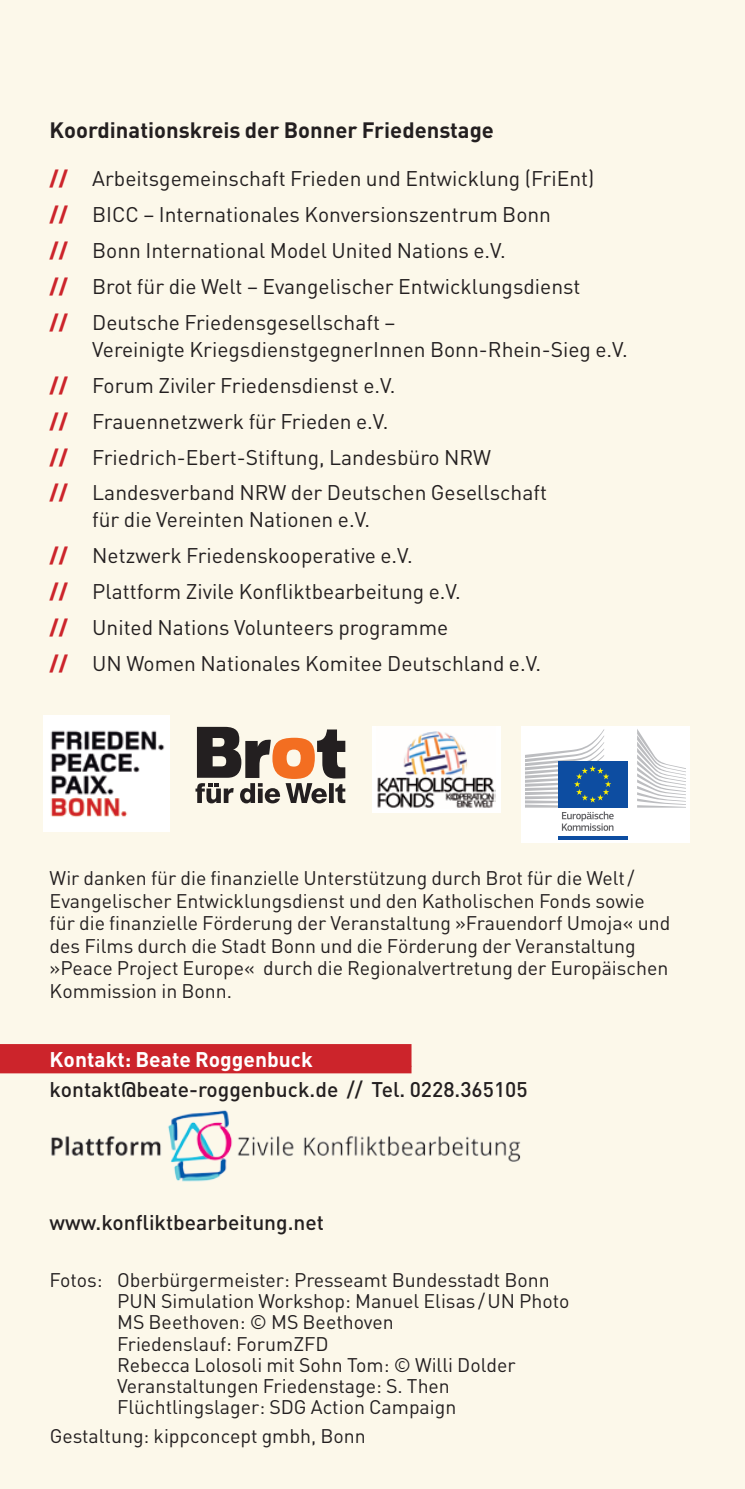
<style>
.page{position:relative;width:745px;height:1489px;background:#fff}
.page>*{position:absolute;margin:0;border:0;box-sizing:border-box;transform-origin:0 0}
.t1{font:700 22px "DIN";color:#231f20}
.t2{font:21px/35.8px "DIN";color:#231f20}
.t3{font:500 21px "DIN";color:#231f20}
.t4{font:700 21px "DIN";color:#fff}
.t5{font:19.5px/21.2px "DIN";color:#231f20}
.s1{font-weight:900;color:#cc242b}
</style>
<div class="page">
<div style="left:0;top:0;width:744px;height:1488px;background:#fcf8ea"></div>
<div style="left:0;top:1044px;width:411px;height:22px;background:#cc242b"></div>
<div style="left:0;top:1065px;width:411px;height:8px;background:#cc242b"></div>
<div style="left:372px;top:726px;width:128px;height:87px;background:#fff"></div>
<img style="left:377px;top:731px;width:118px;height:77px">
<div style="left:520px;top:726px;width:169px;height:116px;background:#fff"></div>
<div style="left:557px;top:761px;width:70px;height:46px;background:#0d4da1"></div>
<hr style="left:557px;top:836px;width:70px;height:4px;background:#0d4da1">
<svg style="left:637px;top:729px;width:48px;height:78px"></svg>
<svg style="left:525px;top:729px;width:88px;height:101px"></svg>
<img style="left:43px;top:715px;width:126px;height:116px">
<svg style="left:195px;top:726px;width:150px;height:77px"></svg>
<img style="left:51px;top:1110px;width:470px;height:72px">
<p class="t1" style="left:50px;top:116px;width:445px">Koordinationskreis der Bonner Friedenstage</p>
<p class="t2" style="left:50px;top:160px;width:546px"><span class="s1">//</span> Arbeitsgemeinschaft Frieden und Entwicklung (FriEnt) <span class="s1">//</span> BICC – Internationales Konversionszentrum Bonn<br><span class="s1">//</span> Bonn International Model United Nations e.V.<br><span class="s1">//</span> Brot für die Welt – Evangelischer Entwicklungsdienst <span class="s1">//</span> Deutsche Friedensgesellschaft –</p>
<p class="t2" style="left:50px;top:331px;width:579px;text-indent:43px">Vereinigte KriegsdienstgegnerInnen Bonn-Rhein-Sieg e.V. <span class="s1">//</span> Forum Ziviler Friedensdienst e.V.<br><span class="s1">//</span> Frauennetzwerk für Frieden e.V.<br><span class="s1">//</span> Friedrich-Ebert-Stiftung, Landesbüro NRW<br><span class="s1">//</span> Landesverband NRW der Deutschen Gesellschaft</p>
<p class="t2" style="left:50px;top:501px;width:492px;text-indent:43px">für die Vereinten Nationen e.V.<br><span class="s1">//</span> Netzwerk Friedenskooperative e.V.<br><span class="s1">//</span> Plattform Zivile Konfliktbearbeitung e.V.<br><span class="s1">//</span> United Nations Volunteers programme<br><span class="s1">//</span> UN Women Nationales Komitee Deutschland e.V.</p>
<p class="t5" style="left:50px;top:866px;width:621px;line-height:22.5px">Wir danken für die finanzielle Unterstützung durch Brot für die Welt/ Evangelischer Entwicklungsdienst und den Katholischen Fonds sowie für die finanzielle Förderung der Veranstaltung »Frauendorf Umoja« und des Films durch die Stadt Bonn und die Förderung der Veranstaltung »Peace Project Europe« durch die Regionalvertretung der Europäischen Kommission in Bonn.</p>
<p class="t4" style="left:50px;top:1045px;width:264px">Kontakt: Beate Roggenbuck</p>
<p class="t3" style="left:50px;top:1076px;width:479px">kontakt@beate-roggenbuck.de // Tel. 0228.365105</p>
<p class="t3" style="left:50px;top:1208px;width:276px">www.konfliktbearbeitung.net</p>
<p class="t5" style="left:117px;top:1268px;width:453px;text-indent:-67px">Fotos: Oberbürgermeister: Presseamt Bundesstadt Bonn PUN Simulation Workshop: Manuel Elisas /UN Photo MS Beethoven: © MS Beethoven<br>Friedenslauf: ForumZFD<br>Rebecca Lolosoli mit Sohn Tom: © Willi Dolder Veranstaltungen Friedenstage: S. Then Flüchtlingslager: SDG Action Campaign</p>
<p class="t5" style="left:50px;top:1424px;width:317px">Gestaltung: kippconcept gmbh, Bonn</p>
</div>
